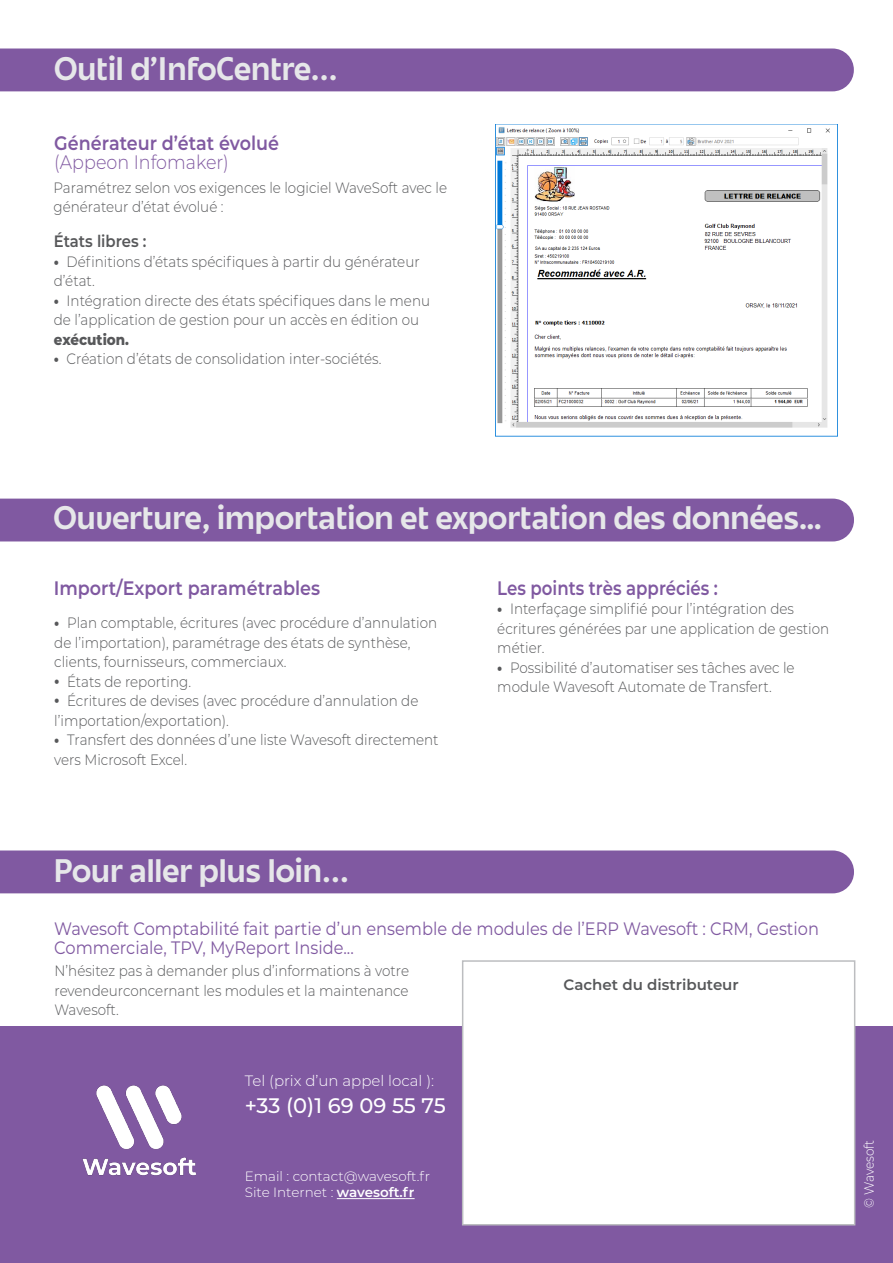
<style>
.page{position:relative;width:893px;height:1263px;background:#fff}
.page>*{position:absolute;margin:0;border:0;box-sizing:border-box;transform-origin:0 0}
.t1{font:28.5px "June Expt Variable Active";color:#e6e7e9}
.t2{font:500 21px "Montserrat";letter-spacing:-.005em;color:#fff}
.t3{font:600 19.5px "Montserrat";color:#8059a1;scale:.9 1}
.t4{font:600 19.5px "Montserrat";color:#8059a1;scale:.85 1}
.t5{font:300 19.5px "Montserrat";color:#8059a1;scale:.9 1}
.t6{font:18px/19.5px "Montserrat";color:#8059a1;scale:.9 1}
.t7{font:600 16.5px "Montserrat";color:#57585a;scale:.9 1}
.t8{font:300 15px/19.5px "Montserrat";color:#57585a;scale:.9 1}
.t9{font:300 15px "Montserrat";color:#fff}
.t10{font:600 15px "Montserrat";color:#57585a}
.t11{font:300 13.5px "Montserrat";color:#fff}
.t12{font:300 13.5px "Montserrat";color:#fff;scale:.9 1}
.s1{font-weight:800}
.s2{font-weight:600}
</style>
<div class="page">
<div style="left:0;top:1026px;width:893px;height:237px;background:#8059a1"></div>
<div style="left:462px;top:960px;width:394px;height:266px;background:#fff"></div>
<img style="left:82px;top:1085px;width:114px;height:91px">
<hr style="left:337px;top:1198px;width:78px;height:1px;background:#fff">
<div style="left:0;top:49px;width:854px;height:42px;background:#8059a1"></div>
<div style="left:0;top:850px;width:854px;height:43px;background:#8059a1"></div>
<img style="left:496px;top:124px;width:341px;height:312px">
<div style="left:0;top:499px;width:854px;height:42px;background:#8059a1"></div>
<p class="t1" style="left:54px;top:50px;width:285px">Outil d’InfoCentre...</p>
<p class="t3" style="left:54px;top:129px;width:251px">Générateur d’état évolué</p>
<p class="t5" style="left:54px;top:149px;width:195px">(Appeon Infomaker)</p>
<p class="t8" style="left:54px;top:177px;width:439px">Paramétrez selon vos exigences le logiciel WaveSoft avec le générateur d’état évolué :</p>
<p class="t7" style="left:54px;top:230px;width:104px">États libres :</p>
<p class="t8" style="left:54px;top:251px;width:408px"><span class="s1">•</span> Définitions d’états spécifiques à partir du générateur d’état.</p>
<p class="t8" style="left:54px;top:290px;width:420px"><span class="s1">•</span> Intégration directe des états spécifiques dans le menu de l’application de gestion pour un accès en édition ou <span class="s1">exécution.</span></p>
<p class="t8" style="left:54px;top:349px;width:365px"><span class="s1">•</span> Création d’états de consolidation inter-sociétés.</p>
<p class="t1" style="left:54px;top:499px;width:770px">Ouverture, importation et exportation des données…</p>
<p class="t3" style="left:54px;top:574px;width:297px">Import/Export paramétrables</p>
<p class="t8" style="left:54px;top:613px;width:427px"><span class="s1">•</span> Plan comptable, écritures (avec procédure d’annulation de l’importation), paramétrage des états de synthèse, clients, fournisseurs, commerciaux.</p>
<p class="t8" style="left:54px;top:671px;width:154px"><span class="s1">•</span> États de reporting.</p>
<p class="t8" style="left:54px;top:691px;width:406px"><span class="s1">•</span> Écritures de devises (avec procédure d’annulation de l’importation/exportation).</p>
<p class="t8" style="left:54px;top:730px;width:428px"><span class="s1">•</span> Transfert des données d’une liste Wavesoft directement vers Microsoft Excel.</p>
<p class="t4" style="left:497px;top:574px;width:261px">Les points très appréciés :</p>
<p class="t8" style="left:497px;top:598px;width:370px"><span class="s1">•</span> Interfaçage simplifié pour l’intégration des écritures générées par une application de gestion métier.</p>
<p class="t8" style="left:497px;top:657px;width:332px"><span class="s1">•</span> Possibilité d’automatiser ses tâches avec le module Wavesoft Automate de Transfert.</p>
<p class="t1" style="left:54px;top:851px;width:297px">Pour aller plus loin...</p>
<p class="t6" style="left:54px;top:918px;width:851px">Wavesoft Comptabilité fait partie d’un ensemble de modules de l’ERP Wavesoft : CRM, Gestion<br>Commerciale, TPV, MyReport Inside...</p>
<p class="t8" style="left:55px;top:961px;width:395px;text-align:justify">N’hésitez pas à demander plus d’informations à votre revendeurconcernant les modules et la maintenance Wavesoft.</p>
<p class="t10" style="left:564px;top:974px;width:177px">Cachet du distributeur</p>
<p class="t9" style="left:245px;top:1070px;width:191px">Tel (prix d’un appel local ):</p>
<p class="t2" style="left:245px;top:1091px;width:203px">+33 (0)1 69 09 55 75</p>
<p class="t11" style="left:245px;top:1167px;width:187px">Email : contact@wavesoft.fr</p>
<p class="t11" style="left:245px;top:1183px;width:171px">Site Internet : <span class="s2">wavesoft.fr</span></p>
<p class="t12" style="left:860px;top:1208px;width:77px;rotate:-90deg">© Wavesoft</p>
</div>
